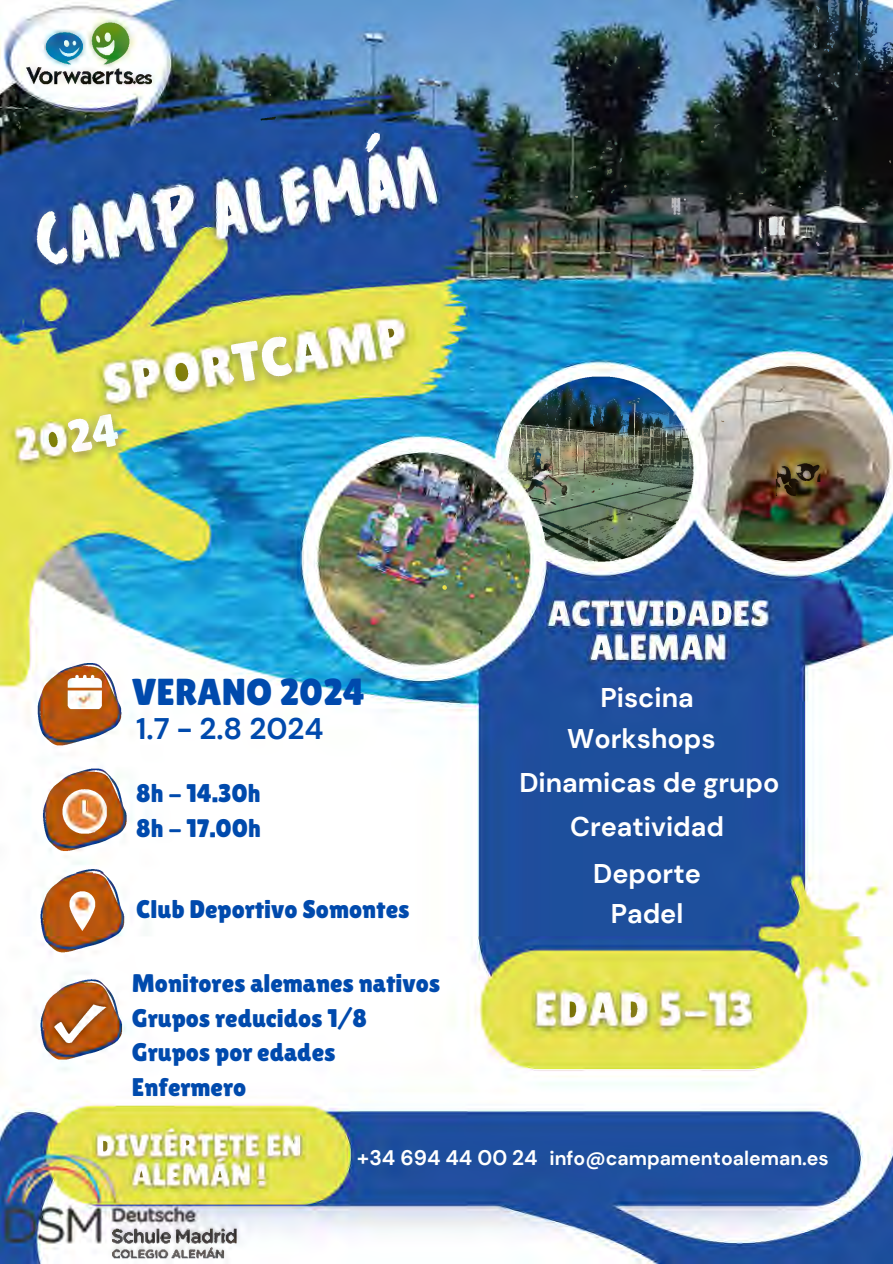
<style>
.page{position:relative;width:893px;height:1264px;background:#fff}
.page>*{position:absolute;margin:0;border:0;box-sizing:border-box;transform-origin:0 0}
.t1{font:37.5px "Lilita One";color:#004aad}
.t2{font:700 29.7px "DM Sans";color:#004aad}
.t3{font:700 27px "DM Sans";color:#fff}
.t4{font:25.5px "Lilita One";color:#004aad}
.t5{font:700 21px "DM Sans";color:#fff}
.t6{font:700 19.5px "DM Sans";color:#fff}
</style>
<div class="page">
<img style="left:0;top:0;width:892px;height:1263px">
<p class="t1" style="left:132px;top:670px;width:235px">VERANO 2024</p>
<p class="t2" style="left:136px;top:709px;width:189px">1.7 - 2.8 2024</p>
<h4 class="t4" style="left:136px;top:778px;width:126px">8h - 14.30h</h4>
<h6 class="t4" style="left:136px;top:813px;width:126px">8h - 17.00h</h6>
<p class="t4" style="left:136px;top:894px;width:275px">Club Deportivo Somontes</p>
<p class="t4" style="left:132px;top:968px;width:310px">Monitores alemanes nativos</p>
<p class="t4" style="left:132px;top:1003px;width:237px">Grupos reducidos 1/8</p>
<p class="t4" style="left:132px;top:1037px;width:205px">Grupos por edades</p>
<p class="t4" style="left:132px;top:1072px;width:116px">Enfermero</p>
<p class="t3" style="left:600px;top:680px;width:95px">Piscina</p>
<p class="t3" style="left:567px;top:721px;width:150px">Workshops</p>
<p class="t3" style="left:519px;top:765px;width:261px">Dinamicas de grupo</p>
<p class="t3" style="left:570px;top:809px;width:155px">Creatividad</p>
<p class="t3" style="left:593px;top:855px;width:109px">Deporte</p>
<p class="t3" style="left:610px;top:896px;width:74px">Padel</p>
<p class="t5" style="left:357px;top:1144px;width:182px">+34 694 44 00 24</p>
<p class="t6" style="left:549px;top:1145px;width:281px">info@campamentoaleman.es</p>
</div>
